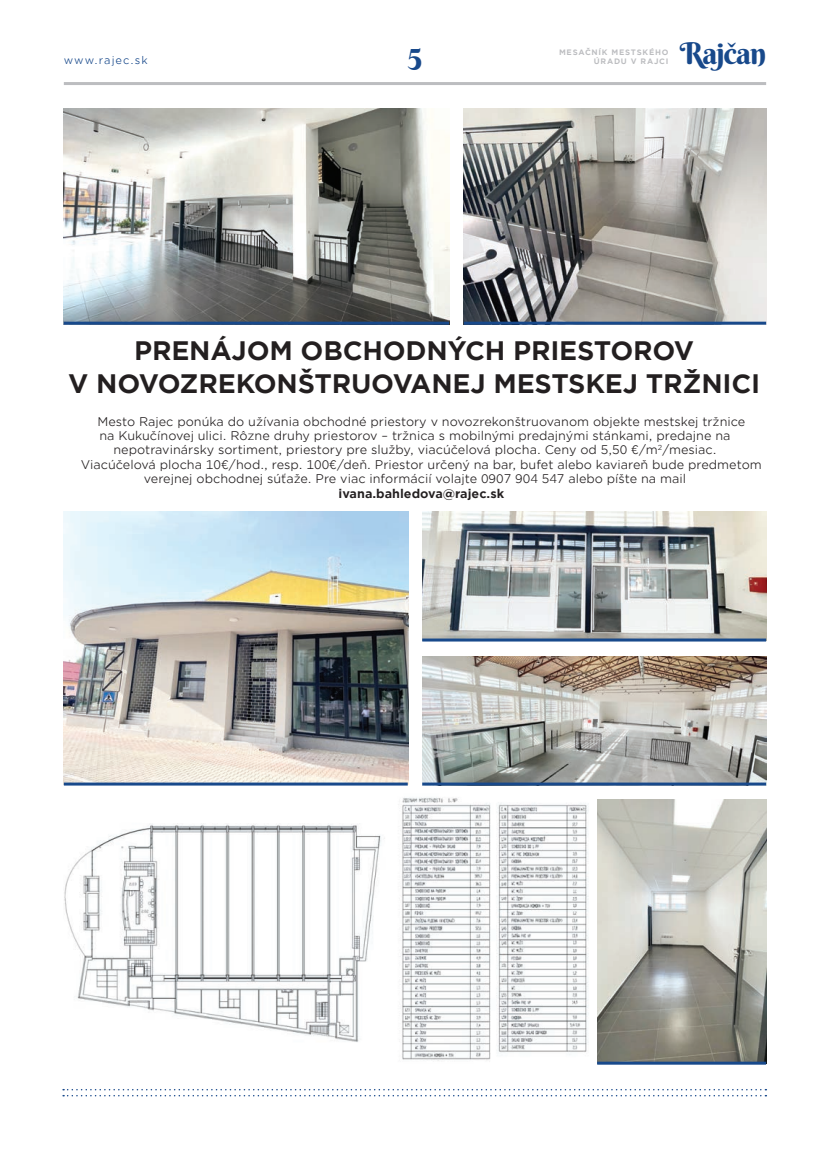
<style>
.page{position:relative;width:830px;height:1161px;background:#fff}
.page>*{position:absolute;margin:0;border:0;box-sizing:border-box;transform-origin:0 0}
.t1{font:30px "Berkshire Swash";letter-spacing:-.04em;color:#18498b}
.t2{font:700 25.5px "Gotham Office";letter-spacing:-.01em;color:#231f20}
.t3{font:12px/14.4px "Gotham Office";color:#231f20}
.t4{font:700 12px "Gotham Office";color:#231f20}
.t5{font:10.5px "Gotham Office";letter-spacing:.1em;color:#18498b}
.t6{font:700 7.5px "Gotham Office";letter-spacing:.1em;color:#bcbdc0}
</style>
<div class="page">
<svg style="left:63px;top:1089px;width:703px;height:7px"></svg>
<hr style="left:64px;top:82px;width:701px;height:3px;background:#bcbdc0">
<img style="left:64px;top:109px;width:385px;height:213px">
<img style="left:463px;top:109px;width:302px;height:213px">
<img style="left:64px;top:512px;width:344px;height:272px">
<img style="left:422px;top:512px;width:343px;height:126px">
<img style="left:422px;top:657px;width:343px;height:125px">
<img style="left:597px;top:800px;width:168px;height:261px">
<img style="left:402px;top:797px;width:187px;height:264px">
<img style="left:64px;top:823px;width:321px;height:219px">
<hr style="left:64px;top:322px;width:385px;height:3px;background:#18498b">
<hr style="left:463px;top:322px;width:302px;height:3px;background:#18498b">
<hr style="left:422px;top:638px;width:343px;height:3px;background:#18498b">
<hr style="left:422px;top:782px;width:343px;height:3px;background:#18498b">
<hr style="left:597px;top:1061px;width:168px;height:3px;background:#18498b">
<hr style="left:64px;top:782px;width:343px;height:3px;background:#18498b">
<p class="t5" style="left:64px;top:53px;width:85px">www.rajec.sk</p>
<p class="t1" style="left:407px;top:34px;width:16px">5</p>
<p class="t1" style="left:679px;top:34px;width:88px">Rajčan</p>
<p class="t6" style="left:558px;top:47px;width:111px">MESAČNÍK MESTSKÉHO</p>
<p class="t6" style="left:593px;top:56px;width:76px">ÚRADU V RAJCI</p>
<p class="t2" style="left:134px;top:333px;width:561px">PRENÁJOM OBCHODNÝCH PRIESTOROV</p>
<p class="t2" style="left:68px;top:366px;width:693px">V NOVOZREKONŠTRUOVANEJ MESTSKEJ TRŽNICI</p>
<p class="t3" style="left:97px;top:414px;width:649px">Mesto Rajec ponúka do užívania obchodné priestory v novozrekonštruovanom objekte mestskej tržnice</p>
<p class="t3" style="left:99px;top:428px;width:632px">na Kukučínovej ulici. Rôzne druhy priestorov – tržnica s mobilnými predajnými stánkami, predajne na</p>
<p class="t3" style="left:113px;top:442px;width:604px">nepotravinársky sortiment, priestory pre služby, viacúčelová plocha. Ceny od 5,50 €/m<sup>2</sup>/mesiac.</p>
<p class="t3" style="left:144px;top:457px;width:619px;text-indent:-63px">Viacúčelová plocha 10€/hod., resp. 100€/deň. Priestor určený na bar, bufet alebo kaviareň bude predmetom verejnej obchodnej súťaže. Pre viac informácií volajte 0907 904 547 alebo píšte na mail</p>
<p class="t4" style="left:338px;top:485px;width:167px">ivana.bahledova@rajec.sk</p>
</div>
